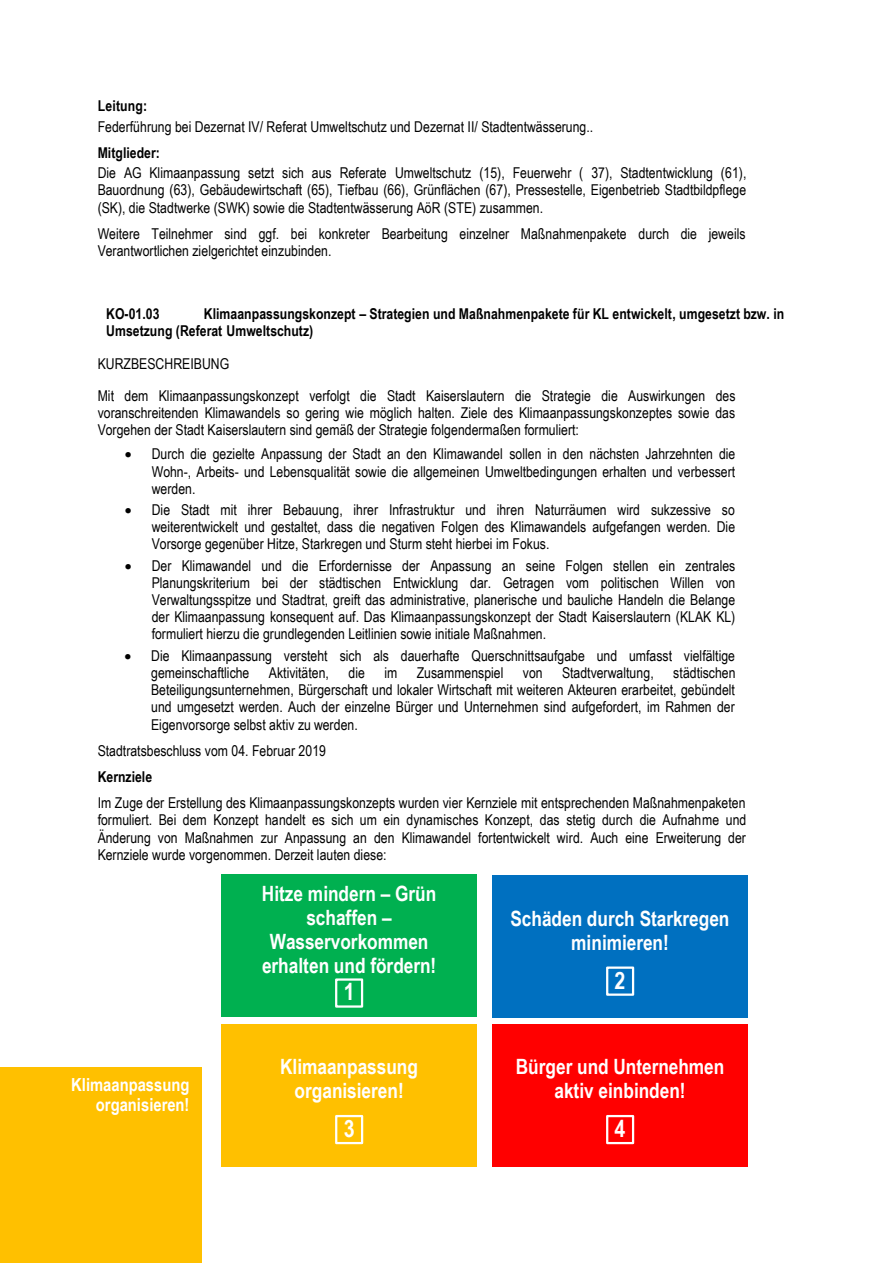
<style>
.page{position:relative;width:893px;height:1263px;background:#fff}
.page>*{position:absolute;margin:0;border:0;box-sizing:border-box;transform-origin:0 0}
.t1{font:700 24px "Arial Narrow";color:#fff}
.t2{font:700 21.15px "Arial Narrow";color:#fff}
.t3{font:700 21px/24.2px "Arial Narrow";color:#fff;text-align:center}
.t4{font:700 18px/20.7px "Arial Narrow";color:#fff;text-align:right}
.t5{font:15px/17.2px "Arial Narrow";color:#000;text-align:justify}
.t6{font:700 15px/17.2px "Arial Narrow";color:#000}
</style>
<div class="page">
<div style="left:0;top:1067px;width:202px;height:196px;background:#ffc000"></div>
<div style="left:221px;top:1024px;width:256px;height:143px;background:#ffc000"></div>
<div style="left:335px;top:1115px;width:28px;height:29px;border:2px solid #fff"></div>
<div style="left:492px;top:1024px;width:256px;height:143px;background:#f00"></div>
<div style="left:606px;top:1115px;width:28px;height:29px;border:2px solid #fff"></div>
<div style="left:492px;top:875px;width:256px;height:143px;background:#0070c0"></div>
<div style="left:606px;top:966px;width:28px;height:30px;border:2px solid #fff"></div>
<div style="left:221px;top:874px;width:256px;height:143px;background:#00b050"></div>
<div style="left:335px;top:978px;width:28px;height:30px;border:2px solid #fff"></div>
<p class="t6" style="left:98px;top:97px;width:51px">Leitung:</p>
<p class="t5" style="left:98px;top:118px;width:497px">Federführung bei Dezernat IV/ Referat Umweltschutz und Dezernat II/ Stadtentwässerung..</p>
<p class="t6" style="left:98px;top:144px;width:64px">Mitglieder:</p>
<p class="t5" style="left:98px;top:164px;width:650px">Die AG Klimaanpassung setzt sich aus Referate Umweltschutz (15), Feuerwehr ( 37), Stadtentwicklung (61), Bauordnung (63), Gebäudewirtschaft (65), Tiefbau (66), Grünflächen (67), Pressestelle, Eigenbetrieb Stadtbildpflege (SK), die Stadtwerke (SWK) sowie die Stadtentwässerung AöR (STE) zusammen.</p>
<p class="t5" style="left:98px;top:225px;width:649px">Weitere Teilnehmer sind ggf. bei konkreter Bearbeitung einzelner Maßnahmenpakete durch die jeweils<br>Verantwortlichen zielgerichtet einzubinden.</p>
<h3 class="t6" style="left:106px;top:305px;width:680px;text-indent:98px">Klimaanpassungskonzept – Strategien und Maßnahmenpakete für KL entwickelt, umgesetzt bzw. in<br>Umsetzung (Referat Umweltschutz)</h3>
<p class="t5" style="left:98px;top:354px;width:133px">KURZBESCHREIBUNG</p>
<p class="t5" style="left:98px;top:386px;width:639px">Mit dem Klimaanpassungskonzept verfolgt die Stadt Kaiserslautern die Strategie die Auswirkungen des voranschreitenden Klimawandels so gering wie möglich halten. Ziele des Klimaanpassungskonzeptes sowie das Vorgehen der Stadt Kaiserslautern sind gemäß der Strategie folgendermaßen formuliert:</p>
<p class="t5" style="left:152px;top:445px;width:585px;text-indent:-27px">• Durch die gezielte Anpassung der Stadt an den Klimawandel sollen in den nächsten Jahrzehnten die Wohn-, Arbeits- und Lebensqualität sowie die allgemeinen Umweltbedingungen erhalten und verbessert werden.</p>
<p class="t5" style="left:152px;top:501px;width:585px;text-indent:-27px">• Die Stadt mit ihrer Bebauung, ihrer Infrastruktur und ihren Naturräumen wird sukzessive so weiterentwickelt und gestaltet, dass die negativen Folgen des Klimawandels aufgefangen werden. Die Vorsorge gegenüber Hitze, Starkregen und Sturm steht hierbei im Fokus.</p>
<p class="t5" style="left:152px;top:557px;width:585px;text-indent:-27px">• Der Klimawandel und die Erfordernisse der Anpassung an seine Folgen stellen ein zentrales Planungskriterium bei der städtischen Entwicklung dar. Getragen vom politischen Willen von Verwaltungsspitze und Stadtrat, greift das administrative, planerische und bauliche Handeln die Belange der Klimaanpassung konsequent auf. Das Klimaanpassungskonzept der Stadt Kaiserslautern (KLAK KL) formuliert hierzu die grundlegenden Leitlinien sowie initiale Maßnahmen.</p>
<p class="t5" style="left:151px;top:647px;width:585px;text-indent:-27px">• Die Klimaanpassung versteht sich als dauerhafte Querschnittsaufgabe und umfasst vielfältige gemeinschaftliche</p>
<h3 class="t6" style="left:106px;top:305px;width:55px">KO-01.03</h3>
<p class="t5" style="left:269px;top:664px;width:62px">Aktivitäten,</p>
<p class="t5" style="left:349px;top:664px;width:18px">die</p>
<p class="t5" style="left:384px;top:664px;width:14px">im</p>
<p class="t5" style="left:417px;top:664px;width:88px">Zusammenspiel</p>
<p class="t5" style="left:523px;top:664px;width:21px">von</p>
<p class="t5" style="left:562px;top:664px;width:93px">Stadtverwaltung,</p>
<p class="t5" style="left:151px;top:664px;width:586px;text-indent:522px">städtischen Beteiligungsunternehmen, Bürgerschaft und lokaler Wirtschaft mit weiteren Akteuren erarbeitet, gebündelt und umgesetzt werden. Auch der einzelne Bürger und Unternehmen sind aufgefordert, im Rahmen der Eigenvorsorge selbst aktiv zu werden.</p>
<p class="t5" style="left:98px;top:742px;width:230px">Stadtratsbeschluss vom 04. Februar 2019</p>
<p class="t6" style="left:98px;top:768px;width:56px">Kernziele</p>
<p class="t5" style="left:98px;top:794px;width:650px">Im Zuge der Erstellung des Klimaanpassungskonzepts wurden vier Kernziele mit entsprechenden Maßnahmenpaketen formuliert. Bei dem Konzept handelt es sich um ein dynamisches Konzept, das stetig durch die Aufnahme und Änderung von Maßnahmen zur Anpassung an den Klimawandel fortentwickelt wird. Auch eine Erweiterung der Kernziele wurde vorgenommen. Derzeit lauten diese:</p>
<p class="t4" style="left:71px;top:1074px;width:120px">Klimaanpassung organisieren!</p>
<p class="t3" style="left:262px;top:881px;width:176px">Hitze mindern – Grün schaffen –<br>Wasservorkommen</p>
<p class="t2" style="left:262px;top:953px;width:176px">erhalten und fördern!</p>
<p class="t1" style="left:344px;top:978px;width:12px">1</p>
<p class="t3" style="left:280px;top:1055px;width:139px">Klimaanpassung organisieren!</p>
<p class="t1" style="left:344px;top:1115px;width:12px">3</p>
<p class="t3" style="left:510px;top:906px;width:221px">Schäden durch Starkregen minimieren!</p>
<p class="t1" style="left:615px;top:966px;width:12px">2</p>
<p class="t3" style="left:516px;top:1055px;width:210px">Bürger und Unternehmen</p>
<p class="t3" style="left:555px;top:1079px;width:133px">aktiv einbinden!</p>
<p class="t1" style="left:615px;top:1115px;width:12px">4</p>
</div>
